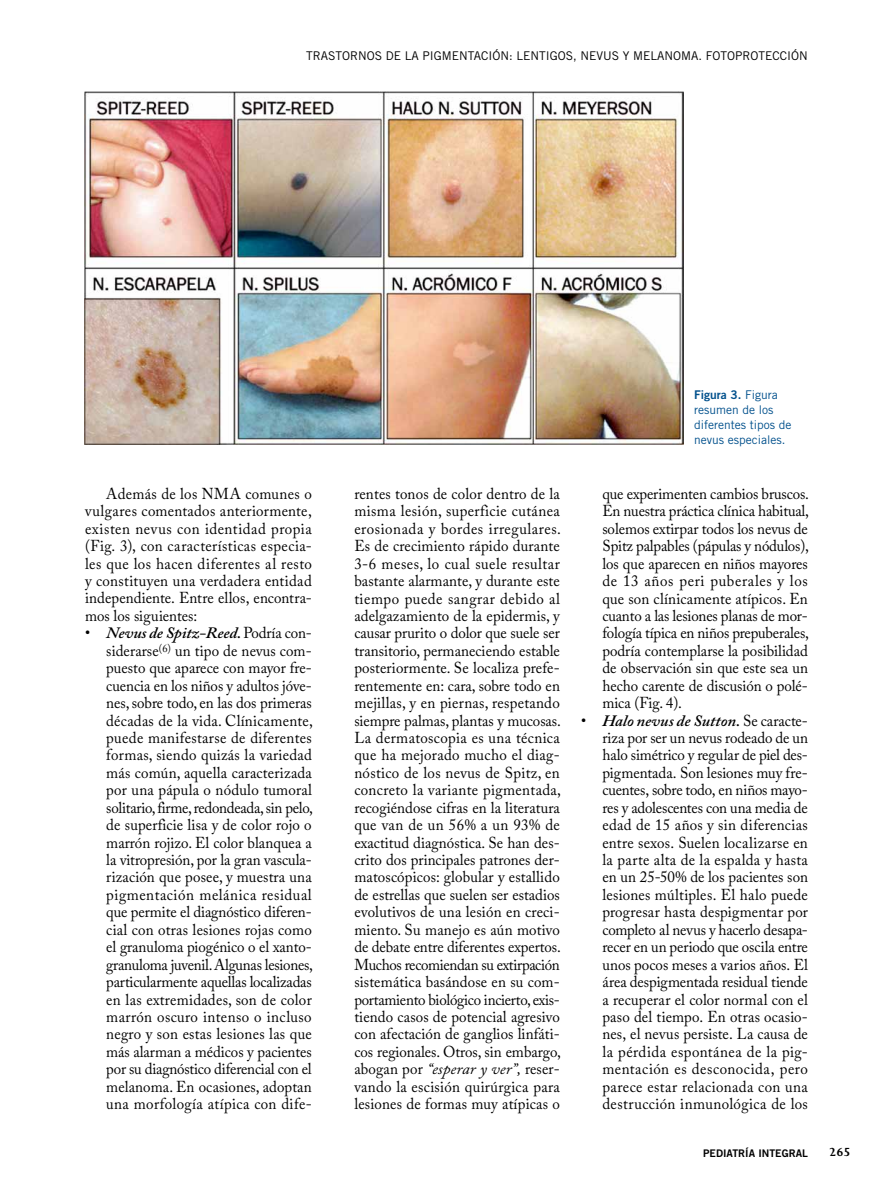
<style>
.page{position:relative;width:893px;height:1191px;background:#fff}
.page>*{position:absolute;margin:0;border:0;box-sizing:border-box;transform-origin:0 0}
.t1{font:15.75px/17.4px "Adobe Caslon Pro";letter-spacing:.01em;color:#000;text-align:justify;scale:.95 1}
.t2{font:700 13.5px "Joanna MT Std";color:#000}
.t3{font:12px "Trade Gothic";color:#000}
.t4{font:12px/15px "Trade Gothic";color:#00508c}
.t5{font:12px "Trade Gothic Bold Two";color:#00508c}
.t6{font:10.5px "Trade Gothic Bold Two";color:#000}
.s1{font-weight:600;font-style:italic}
.s2{font-family:"Trade Gothic"}
.s3{font-style:italic}
</style>
<div class="page">
<img style="left:84px;top:91px;width:599px;height:354px">
<p class="t3" style="left:306px;top:49px;width:503px">TRASTORNOS DE LA PIGMENTACIÓN: LENTIGOS, NEVUS Y MELANOMA. FOTOPROTECCIÓN</p>
<p class="t1" style="left:85px;top:485px;width:240px;text-indent:21px">Además de los NMA comunes o vulgares comentados anteriormente, existen nevus con identidad propia (Fig. 3), con características especia&shy;les que los hacen diferentes al resto y constituyen una verdadera entidad independiente. Entre ellos, encontra&shy;mos los siguientes:</p>
<p class="t1" style="left:106px;top:624px;width:219px;text-indent:-21px">• <span class="s1">Nevus de Spitz-Reed.</span> Podría con&shy;siderarse<sup>(6)</sup> un tipo de nevus com&shy;puesto que aparece con mayor fre&shy;cuencia en los niños y adultos jóve&shy;nes, sobre todo, en las dos primeras décadas de la vida. Clínicamente, puede manifestarse de diferentes formas, siendo quizás la variedad más común, aquella caracterizada por una pápula o nódulo tumoral solitario, firme, redondeada, sin pelo, de superficie lisa y de color rojo o marrón rojizo. El color blanquea a la vitropresión, por la gran vascula&shy;rización que posee, y muestra una pigmentación melánica residual que permite el diagnóstico diferen&shy;cial con otras lesiones rojas como el granuloma piogénico o el xanto&shy;granuloma juvenil. Algunas lesiones, particularmente aquellas localizadas en las extremidades, son de color marrón oscuro intenso o incluso negro y son estas lesiones las que más alarman a médicos y pacientes por su diagnóstico diferencial con el melanoma. En ocasiones, adoptan una morfología atípica con dife-</p>
<p class="t5" style="left:694px;top:387px;width:85px">Figura 3. <span class="s2">FIGURA</span></p>
<p class="t4" style="left:694px;top:402px;width:99px">RESUMEN DE LOS<br>DIFERENTES TIPOS DE<br>NEVUS ESPECIALES.</p>
<p class="t1" style="left:354px;top:485px;width:219px">rentes tonos de color dentro de la misma lesión, superficie cutánea erosionada y bordes irregulares.<br>Es de crecimiento rápido durante 3-6 meses, lo cual suele resultar bastante alarmante, y durante este tiempo puede sangrar debido al adelgazamiento de la epidermis, y causar prurito o dolor que suele ser transitorio, permaneciendo estable posteriormente. Se localiza prefe&shy;rentemente en: cara, sobre todo en mejillas, y en piernas, respetando siempre palmas, plantas y mucosas.<br>La dermatoscopia es una técnica que ha mejorado mucho el diag&shy;nóstico de los nevus de Spitz, en concreto la variante pigmentada, recogiéndose cifras en la literatura que van de un 56% a un 93% de exactitud diagnóstica. Se han des&shy;crito dos principales patrones der&shy;matoscópicos: globular y estallido de estrellas que suelen ser estadios evolutivos de una lesión en creci&shy;miento. Su manejo es aún motivo de debate entre diferentes expertos.<br>Muchos recomiendan su extirpación sistemática basándose en su com&shy;portamiento biológico incierto, exis&shy;tiendo casos de potencial agresivo con afectación de ganglios linfáti&shy;cos regionales. Otros, sin embargo, abogan por <span class="s3">“esperar y ver”,</span> reser&shy;vando la escisión quirúrgica para lesiones de formas muy atípicas o</p>
<p class="t1" style="left:602px;top:485px;width:219px">que experimenten cambios bruscos.<br>En nuestra práctica clínica habitual, solemos extirpar todos los nevus de Spitz palpables (pápulas y nódulos), los que aparecen en niños mayores de 13 años peri puberales y los que son clínicamente atípicos. En cuanto a las lesiones planas de mor&shy;fología típica en niños prepuberales, podría contemplarse la posibilidad de observación sin que este sea un hecho carente de discusión o polé&shy;mica (Fig. 4).</p>
<p class="t1" style="left:602px;top:711px;width:218px;text-indent:-21px">• <span class="s1">Halo nevus de Sutton.</span> Se caracte&shy;riza por ser un nevus rodeado de un halo simétrico y regular de piel des&shy;pigmentada. Son lesiones muy fre&shy;cuentes, sobre todo, en niños mayo&shy;res y adolescentes con una media de edad de 15 años y sin diferencias entre sexos. Suelen localizarse en la parte alta de la espalda y hasta en un 25-50% de los pacientes son lesiones múltiples. El halo puede progresar hasta despigmentar por completo al nevus y hacerlo desapa&shy;recer en un periodo que oscila entre unos pocos meses a varios años. El área despigmentada residual tiende a recuperar el color normal con el paso del tiempo. En otras ocasio&shy;nes, el nevus persiste. La causa de la pérdida espontánea de la pig&shy;mentación es desconocida, pero parece estar relacionada con una destrucción inmunológica de los</p>
<p class="t6" style="left:703px;top:1146px;width:106px">PEDIATRÍA INTEGRAL</p>
<p class="t2" style="left:829px;top:1144px;width:23px">265</p>
</div>
